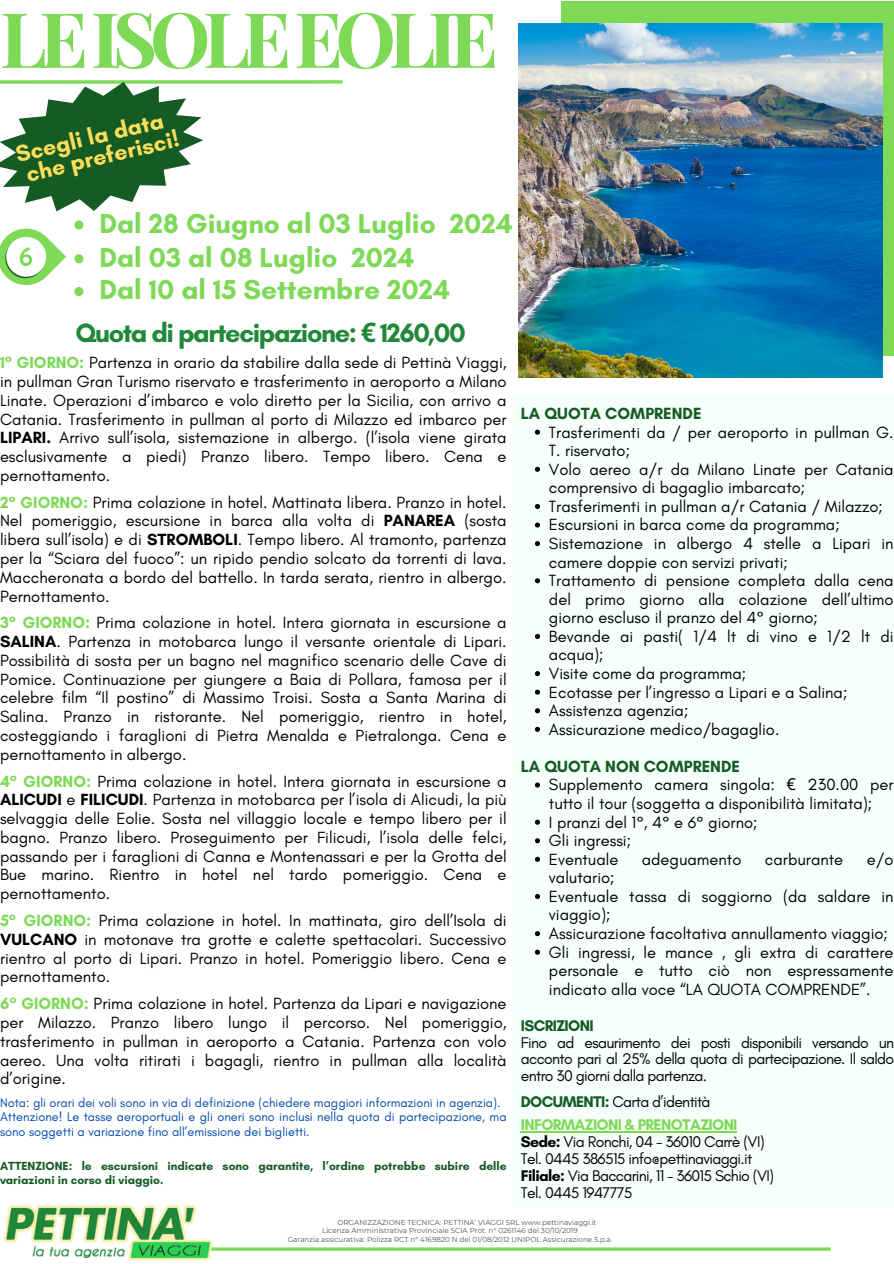
<style>
.page{position:relative;width:894px;height:1264px;background:#fff}
.page>*{position:absolute;margin:0;border:0;box-sizing:border-box;transform-origin:0 0}
.t1{font:700 76.5px "Playfair Display";letter-spacing:-.095em;color:#7ed957}
.t2{font:700 27.9px "Glacial Indifference";color:#7ed957}
.t3{font:700 27px "Glacial Indifference";letter-spacing:-.055em;color:#218839}
.t4{font:700 23.25px "Glacial Indifference";color:#ffde59}
.t5{font:16.5px/18.8px "Glacial Indifference";color:#000;text-align:justify}
.t6{font:700 16.5px "Glacial Indifference";color:#145b24}
.t7{font:15.75px/17px "Glacial Indifference";letter-spacing:-.04em;color:#000;text-align:justify}
.t8{font:700 15.75px "Glacial Indifference";letter-spacing:-.04em;color:#7ed957}
.t9{font:700 15.75px "Glacial Indifference";letter-spacing:-.04em;color:#145b24}
.t10{font:12.75px/14.4px "Glacial Indifference";color:#004aad}
.t11{font:700 12px/13.8px "Glacial Indifference";color:#145b24}
.t12{font:7.2px "Montserrat";color:#545454}
.s1{font-family:"Noto Sans"}
.s2{font-weight:700;color:#7ed957}
.s3{font-weight:700}
.s4{font-weight:700;color:#145b24}
</style>
<div class="page">
<hr style="left:162px;top:1247px;width:668px;height:3px;background:#7ed957">
<div style="left:561px;top:2px;width:332px;height:354px;background:#7ed957"></div>
<img style="left:518px;top:23px;width:364px;height:354px">
<svg style="left:0;top:80px;width:342px;height:4px"></svg>
<img style="left:3px;top:1205px;width:219px;height:56px">
<div style="left:512px;top:394px;width:381px;height:814px;background:#f6fffa"></div>
<svg style="left:0;top:82px;width:203px;height:129px"></svg>
<svg style="left:535px;top:429px;width:5px;height:6px"></svg>
<svg style="left:535px;top:467px;width:5px;height:5px"></svg>
<svg style="left:534px;top:504px;width:6px;height:5px"></svg>
<svg style="left:535px;top:522px;width:5px;height:5px"></svg>
<svg style="left:534px;top:541px;width:6px;height:5px"></svg>
<svg style="left:535px;top:578px;width:5px;height:5px"></svg>
<svg style="left:534px;top:634px;width:6px;height:5px"></svg>
<svg style="left:534px;top:671px;width:6px;height:5px"></svg>
<svg style="left:535px;top:689px;width:5px;height:5px"></svg>
<svg style="left:535px;top:708px;width:5px;height:5px"></svg>
<svg style="left:534px;top:726px;width:6px;height:6px"></svg>
<svg style="left:535px;top:782px;width:5px;height:5px"></svg>
<svg style="left:535px;top:819px;width:5px;height:5px"></svg>
<svg style="left:535px;top:838px;width:5px;height:5px"></svg>
<svg style="left:534px;top:856px;width:6px;height:5px"></svg>
<svg style="left:534px;top:894px;width:6px;height:5px"></svg>
<svg style="left:534px;top:931px;width:6px;height:5px"></svg>
<svg style="left:535px;top:949px;width:5px;height:5px"></svg>
<hr style="left:520px;top:1131px;width:216px;height:1px;background:#7ed957">
<svg style="left:74px;top:220px;width:9px;height:9px"></svg>
<svg style="left:74px;top:254px;width:9px;height:9px"></svg>
<svg style="left:0;top:228px;width:66px;height:57px"></svg>
<svg style="left:74px;top:287px;width:9px;height:9px"></svg>
<p class="t1" style="left:0;top:-15px;width:499px">LEISOLEEOLIE</p>
<p class="t4" style="left:13px;top:140px;width:153px;rotate:-13deg">Scegli la data</p>
<p class="t4" style="left:23px;top:160px;width:158px;rotate:-13deg">che preferisci!</p>
<p class="t2" style="left:99px;top:206px;width:414px">Dal 28 Giugno al 03 Luglio 2024</p>
<p class="t2" style="left:99px;top:240px;width:316px">Dal 03 al 08 Luglio 2024</p>
<p class="t2" style="left:99px;top:273px;width:352px">Dal 10 al 15 Settembre 2024</p>
<p class="t3" style="left:76px;top:316px;width:391px">Quota di partecipazione: <span class="s1">€</span> 1260,00</p>
<p class="t5" style="left:0;top:353px;width:508px"><span class="s2">1° GIORNO:</span> Partenza in orario da stabilire dalla sede di Pettinà Viaggi, in pullman Gran Turismo riservato e trasferimento in aeroporto a Milano Linate. Operazioni d’imbarco e volo diretto per la Sicilia, con arrivo a Catania. Trasferimento in pullman al porto di Milazzo ed imbarco per <span class="s3">LIPARI.</span> Arrivo sull’isola, sistemazione in albergo. (l’isola viene girata esclusivamente a piedi) Pranzo libero. Tempo libero. Cena e pernottamento.</p>
<p class="t5" style="left:0;top:492px;width:508px"><span class="s2">2° GIORNO:</span> Prima colazione in hotel. Mattinata libera. Pranzo in hotel.<br>Nel pomeriggio, escursione in barca alla volta di <span class="s3">PANAREA</span> (sosta libera sull’isola) e di <span class="s3">STROMBOLI</span>. Tempo libero. Al tramonto, partenza per la “Sciara del fuoco”: un ripido pendio solcato da torrenti di lava.<br>Maccheronata a bordo del battello. In tarda serata, rientro in albergo.<br>Pernottamento.</p>
<p class="t5" style="left:0;top:613px;width:508px"><span class="s2">3° GIORNO:</span> Prima colazione in hotel. Intera giornata in escursione a <span class="s3">SALINA</span>. Partenza in motobarca lungo il versante orientale di Lipari.<br>Possibilità di sosta per un bagno nel magnifico scenario delle Cave di Pomice. Continuazione per giungere a Baia di Pollara, famosa per il celebre film “Il postino” di Massimo Troisi. Sosta a Santa Marina di Salina. Pranzo in ristorante. Nel pomeriggio, rientro in hotel, costeggiando i faraglioni di Pietra Menalda e Pietralonga. Cena e pernottamento in albergo.</p>
<p class="t5" style="left:0;top:771px;width:508px"><span class="s2">4° GIORNO:</span> Prima colazione in hotel. Intera giornata in escursione a <span class="s3">ALICUDI</span> e <span class="s3">FILICUDI</span>. Partenza in motobarca per l’isola di Alicudi, la più selvaggia delle Eolie. Sosta nel villaggio locale e tempo libero per il bagno. Pranzo libero. Proseguimento per Filicudi, l’isola delle felci, passando per i faraglioni di Canna e Montenassari e per la Grotta del Bue marino. Rientro in hotel nel tardo pomeriggio. Cena e pernottamento.</p>
<p class="t5" style="left:0;top:910px;width:508px"><span class="s2">5° GIORNO:</span> Prima colazione in hotel. In mattinata, giro dell’Isola di <span class="s3">VULCANO</span> in motonave tra grotte e calette spettacolari. Successivo rientro al porto di Lipari. Pranzo in hotel. Pomeriggio libero. Cena e pernottamento.</p>
<p class="t5" style="left:0;top:994px;width:508px"><span class="s2">6° GIORNO:</span> Prima colazione in hotel. Partenza da Lipari e navigazione per Milazzo. Pranzo libero lungo il percorso. Nel pomeriggio, trasferimento in pullman in aeroporto a Catania. Partenza con volo aereo. Una volta ritirati i bagagli, rientro in pullman alla località d’origine.</p>
<p class="t10" style="left:0;top:1095px;width:502px">Nota: gli orari dei voli sono in via di definizione (chiedere maggiori informazioni in agenzia).</p>
<p class="t10" style="left:0;top:1109px;width:508px">Attenzione! Le tasse aeroportuali e gli oneri sono inclusi nella quota di partecipazione, ma sono soggetti a variazione fino all’emissione dei biglietti.</p>
<p class="t11" style="left:0;top:1158px;width:508px">ATTENZIONE: le escursioni indicate sono garantite, l’ordine potrebbe subire delle variazioni in corso di viaggio.</p>
<p class="t6" style="left:520px;top:403px;width:182px">LA QUOTA COMPRENDE</p>
<p class="t5" style="left:548px;top:422px;width:346px">Trasferimenti da / per aeroporto in pullman G.<br>T. riservato;</p>
<p class="t5" style="left:548px;top:459px;width:346px">Volo aereo a/r da Milano Linate per Catania comprensivo di bagaglio imbarcato;</p>
<p class="t5" style="left:548px;top:496px;width:335px">Trasferimenti in pullman a/r Catania / Milazzo;</p>
<p class="t5" style="left:548px;top:515px;width:292px">Escursioni in barca come da programma;</p>
<p class="t5" style="left:548px;top:534px;width:346px">Sistemazione in albergo 4 stelle a Lipari in camere doppie con servizi privati;</p>
<p class="t5" style="left:548px;top:571px;width:346px">Trattamento di pensione completa dalla cena del primo giorno alla colazione dell’ultimo giorno escluso il pranzo del 4° giorno;</p>
<p class="t5" style="left:548px;top:626px;width:346px">Bevande ai pasti( 1/4 lt di vino e 1/2 lt di acqua);</p>
<p class="t5" style="left:548px;top:663px;width:199px">Visite come da programma;</p>
<p class="t5" style="left:548px;top:682px;width:300px">Ecotasse per l’ingresso a Lipari e a Salina;</p>
<p class="t5" style="left:548px;top:701px;width:141px">Assistenza agenzia;</p>
<p class="t5" style="left:548px;top:719px;width:232px">Assicurazione medico/bagaglio.</p>
<p class="t6" style="left:520px;top:756px;width:220px">LA QUOTA NON COMPRENDE</p>
<p class="t5" style="left:548px;top:775px;width:346px">Supplemento camera singola: <span class="s1">€</span> 230.00 per tutto il tour (soggetta a disponibilità limitata);</p>
<p class="t5" style="left:548px;top:812px;width:210px">I pranzi del 1°, 4° e 6° giorno;</p>
<p class="t5" style="left:548px;top:831px;width:84px">Gli ingressi;</p>
<p class="t5" style="left:548px;top:849px;width:71px">Eventuale</p>
<p class="t5" style="left:641px;top:849px;width:101px">adeguamento</p>
<p class="t5" style="left:764px;top:849px;width:80px">carburante</p>
<p class="t5" style="left:866px;top:849px;width:28px">e/o</p>
<p class="t5" style="left:548px;top:868px;width:67px">valutario;</p>
<p class="t5" style="left:548px;top:886px;width:346px">Eventuale tassa di soggiorno (da saldare in viaggio);</p>
<p class="t5" style="left:548px;top:923px;width:340px">Assicurazione facoltativa annullamento viaggio;</p>
<p class="t5" style="left:548px;top:942px;width:346px">Gli ingressi, le mance , gli extra di carattere personale e tutto ciò non espressamente indicato alla voce “LA QUOTA COMPRENDE”.</p>
<p class="t9" style="left:520px;top:1015px;width:74px">ISCRIZIONI</p>
<p class="t7" style="left:520px;top:1033px;width:375px">Fino ad esaurimento dei posti disponibili versando un acconto pari al 25% della quota di partecipazione. Il saldo entro 30 giorni dalla partenza.</p>
<p class="t7" style="left:520px;top:1092px;width:191px"><span class="s4">DOCUMENTI:</span> Carta d’identità</p>
<p class="t8" style="left:520px;top:1115px;width:218px">INFORMAZIONI &amp; PRENOTAZIONI</p>
<p class="t7" style="left:520px;top:1133px;width:245px"><span class="s3">Sede:</span> Via Ronchi, 04 - 36010 Carrè (VI)</p>
<p class="t7" style="left:520px;top:1150px;width:233px">Tel. 0445 386515 info@pettinaviaggi.it</p>
<p class="t7" style="left:520px;top:1166px;width:255px"><span class="s3">Filiale:</span> Via Baccarini, 11 - 36015 Schio (VI)</p>
<p class="t7" style="left:520px;top:1183px;width:113px">Tel. 0445 1947775</p>
<p class="t12" style="left:337px;top:1217px;width:261px">ORGANIZZAZIONE TECNICA: PETTINA’ VIAGGI SRL www.pettinaviaggi.it</p>
<p class="t12" style="left:322px;top:1226px;width:257px">Licenza Amministrativa Provinciale SCIA Prot. n° 0261146 del 30/10/2019</p>
<p class="t12" style="left:287px;top:1234px;width:326px">Garanzia assicurativa: Polizza RCT n° 4169820 N del 01/08/2012 UNIPOL Assicurazione S.p.a.</p>
</div>
